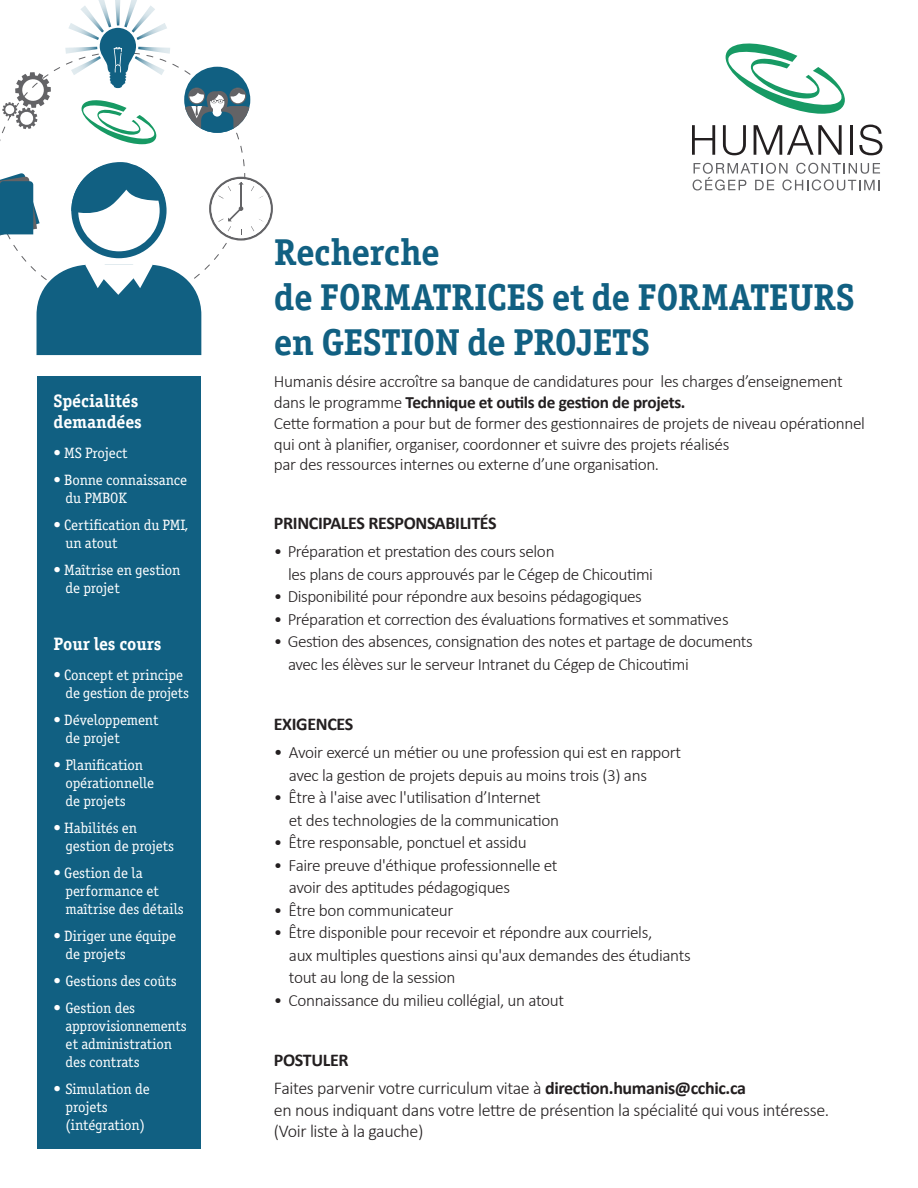
<style>
.page{position:relative;width:918px;height:1188px;background:#fff}
.page>*{position:absolute;margin:0;border:0;box-sizing:border-box;transform-origin:0 0}
.t1{font:700 37.5px/45px "Officina Serif ITC";letter-spacing:-.02em;color:#116082}
.t2{font:300 18px/28.5px "Calibri";letter-spacing:-.02em;color:#231f20}
.t3{font:700 18px "Calibri";letter-spacing:-.02em;color:#231f20}
.t4{font:700 18px/21.6px "Officina Serif ITC";letter-spacing:-.01em;color:#fff}
.t5{font:300 17.25px/22.5px "Calibri";letter-spacing:-.02em;color:#231f20}
.t6{font:15px/18px "Officina Serif ITC";letter-spacing:-.01em;color:#fff}
.s1{font-weight:700}
.s2{font-size:18px}
</style>
<div class="page">
<div style="left:37px;top:376px;width:164px;height:773px;background:#116082"></div>
<svg style="left:725px;top:43px;width:120px;height:71px"></svg>
<svg style="left:692px;top:125px;width:23px;height:30px"></svg>
<svg style="left:723px;top:125px;width:23px;height:30px"></svg>
<svg style="left:754px;top:125px;width:88px;height:30px"></svg>
<hr style="left:850px;top:125px;width:3px;height:30px;background:#231f20">
<svg style="left:859px;top:125px;width:23px;height:30px"></svg>
<svg style="left:693px;top:163px;width:187px;height:28px"></svg>
<svg style="left:0;top:63px;width:245px;height:209px"></svg>
<svg style="left:209px;top:177px;width:64px;height:64px"></svg>
<svg style="left:81px;top:99px;width:75px;height:45px"></svg>
<div style="left:71px;top:163px;width:96px;height:95px;background:#116082;border-radius:50%"></div>
<div style="left:78px;top:170px;width:82px;height:81px;background:#fff;border-radius:50%"></div>
<svg style="left:71px;top:162px;width:94px;height:57px"></svg>
<svg style="left:36px;top:253px;width:165px;height:102px"></svg>
<svg style="left:2px;top:72px;width:49px;height:57px"></svg>
<svg style="left:65px;top:0;width:105px;height:88px"></svg>
<div style="left:184px;top:67px;width:66px;height:66px;background:#116082;border-radius:50%"></div>
<svg style="left:184px;top:88px;width:66px;height:45px"></svg>
<svg style="left:0;top:173px;width:40px;height:70px"></svg>
<p class="t4" style="left:54px;top:389px;width:90px">Spécialités demandées</p>
<p class="t6" style="left:54px;top:444px;width:76px">• MS Project</p>
<p class="t6" style="left:66px;top:471px;width:123px;text-indent:-12px">• Bonne connaissance du PMBOK</p>
<p class="t6" style="left:66px;top:516px;width:124px;text-indent:-12px">• Certification du PMI, un atout</p>
<p class="t6" style="left:66px;top:561px;width:116px;text-indent:-12px">• Maîtrise en gestion de projet</p>
<p class="t4" style="left:54px;top:633px;width:109px">Pour les cours</p>
<p class="t6" style="left:66px;top:666px;width:125px;text-indent:-12px">• Concept et principe de gestion de projets</p>
<p class="t6" style="left:66px;top:711px;width:95px;text-indent:-12px">• Développement de projet</p>
<p class="t6" style="left:66px;top:756px;width:90px;text-indent:-12px">• Planification opérationnelle de projets</p>
<p class="t6" style="left:66px;top:819px;width:110px;text-indent:-12px">• Habilités en gestion de projets</p>
<p class="t6" style="left:66px;top:864px;width:120px;text-indent:-12px">• Gestion de la performance et maîtrise des détails</p>
<p class="t6" style="left:66px;top:927px;width:112px;text-indent:-12px">• Diriger une équipe de projets</p>
<p class="t6" style="left:54px;top:972px;width:125px">• Gestions des coûts</p>
<p class="t6" style="left:66px;top:999px;width:123px;text-indent:-12px">• Gestion des approvisionnements et administration des contrats</p>
<p class="t6" style="left:66px;top:1080px;width:86px;text-indent:-12px">• Simulation de projets (intégration)</p>
<h1 class="t1" style="left:274px;top:229px;width:582px">Recherche<br>de FORMATRICES et de FORMATEURS en GESTION de PROJETS</h1>
<p class="t5" style="left:274px;top:371px;width:593px;line-height:20.7px">Humanis désire accroître sa banque de candidatures pour les charges d’enseignement dans le programme <span class="s1">Technique et outils de gestion de projets.<br></span>Cette formation a pour but de former des gestionnaires de projets de niveau opérationnel qui ont à planifier, organiser, coordonner et suivre des projets réalisés<br>par des ressources internes ou externe d’une organisation.</p>
<p class="t3" style="left:274px;top:511px;width:224px">PRINCIPALES RESPONSABILITÉS</p>
<p class="t5" style="left:288px;top:540px;width:366px;text-indent:-14px">• Préparation et prestation des cours selon<br>les plans de cours approuvés par le Cégep de Chicoutimi</p>
<p class="t5" style="left:274px;top:585px;width:370px">• Disponibilité pour répondre aux besoins pédagogiques</p>
<p class="t5" style="left:274px;top:608px;width:456px">• Préparation et correction des évaluations formatives et sommatives</p>
<p class="t5" style="left:288px;top:630px;width:466px;text-indent:-14px">• Gestion des absences, consignation des notes et partage de documents avec les élèves sur le serveur Intranet du Cégep de Chicoutimi</p>
<p class="t3" style="left:274px;top:712px;width:81px">EXIGENCES</p>
<p class="t5" style="left:289px;top:741px;width:394px;text-indent:-15px"><span class="s2">•</span> Avoir exercé un métier ou une profession qui est en rapport avec la gestion de projets depuis au moins trois (3) ans</p>
<p class="t5" style="left:289px;top:786px;width:272px;text-indent:-15px">• Être à l'aise avec l'utilisation d’Internet<br>et des technologies de la communication</p>
<p class="t5" style="left:274px;top:831px;width:255px">• Être responsable, ponctuel et assidu</p>
<p class="t5" style="left:289px;top:854px;width:270px;text-indent:-15px">• Faire preuve d'éthique professionnelle et avoir des aptitudes pédagogiques</p>
<p class="t5" style="left:274px;top:899px;width:181px">• Être bon communicateur</p>
<p class="t5" style="left:289px;top:921px;width:403px;text-indent:-15px">• Être disponible pour recevoir et répondre aux courriels,<br>aux multiples questions ainsi qu'aux demandes des étudiants tout au long de la session</p>
<p class="t5" style="left:274px;top:989px;width:292px">• Connaissance du milieu collégial, un atout</p>
<p class="t2" style="left:274px;top:1045px;width:474px"><span class="s1">POSTULER<br></span>Faites parvenir votre curriculum vitae à <span class="s1">direction.humanis@cchic.ca</span></p>
<p class="t2" style="left:274px;top:1099px;width:557px;line-height:21.6px">en nous indiquant dans votre lettre de présention la spécialité qui vous intéresse. (Voir liste à la gauche)</p>
</div>
